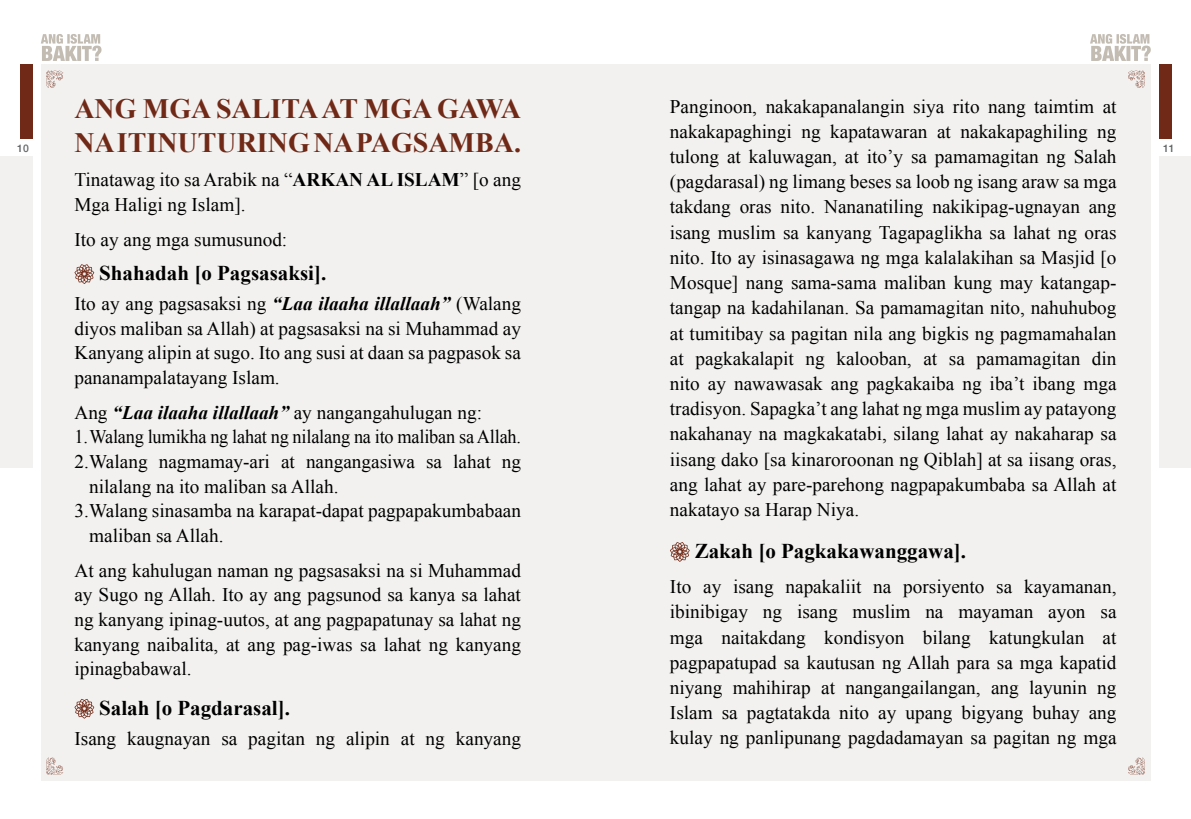
<style>
.page{position:relative;width:1191px;height:819px;background:#fff}
.page>*{position:absolute;margin:0;border:0;box-sizing:border-box;transform-origin:0 0}
.t1{font:700 28px/33.4px "Times New Roman";color:#702917}
.t2{font:700 21px "Times New Roman";color:#000}
.t3{font:19.25px/25.2px "Times New Roman";color:#000;text-align:justify}
.t4{font:19.25px "Times New Roman";color:#000;scale:.95 1}
.t5{font:500 10.5px "Helvetica Neue";color:#636466}
.s1{font-weight:700}
.s2{font-weight:700;font-style:italic}
</style>
<div class="page">
<div style="left:20px;top:64px;width:13px;height:75px;background:#702917"></div>
<div style="left:0;top:156px;width:33px;height:312px;background:#f2f1ef"></div>
<div style="left:1159px;top:64px;width:13px;height:75px;background:#702917"></div>
<div style="left:1159px;top:156px;width:32px;height:312px;background:#f2f1ef"></div>
<div style="left:41px;top:64px;width:1109px;height:717px;background:#f2f1ef"></div>
<svg style="left:46px;top:71px;width:17px;height:17px"></svg>
<svg style="left:46px;top:757px;width:17px;height:17px"></svg>
<svg style="left:1128px;top:71px;width:17px;height:17px"></svg>
<svg style="left:1128px;top:757px;width:17px;height:17px"></svg>
<svg style="left:1090px;top:34px;width:60px;height:27px"></svg>
<svg style="left:41px;top:34px;width:60px;height:27px"></svg>
<svg style="left:670px;top:542px;width:20px;height:20px"></svg>
<svg style="left:74px;top:264px;width:20px;height:20px"></svg>
<svg style="left:74px;top:699px;width:20px;height:19px"></svg>
<h1 class="t1" style="left:74px;top:91px;width:448px">ANG MGA SALITA AT MGA GAWA<br>NA ITINUTURING NA PAGSAMBA.</h1>
<p class="t3" style="left:74px;top:167px;width:448px;line-height:24.7px">Tinatawag ito sa Arabik na “<span class="s1">ARKAN AL ISLAM</span>” [o ang<br>Mga Haligi ng Islam].</p>
<p class="t3" style="left:74px;top:226px;width:214px">Ito ay ang mga sumusunod:</p>
<p class="t2" style="left:99px;top:258px;width:228px">Shahadah [o Pagsasaksi].</p>
<p class="t3" style="left:74px;top:291px;width:448px;line-height:24.7px">Ito ay ang pagsasaksi ng <span class="s2">“Laa ilaaha illallaah”</span> (Walang diyos maliban sa Allah) at pagsasaksi na si Muhammad ay Kanyang alipin at sugo. Ito ang susi at daan sa pagpasok sa pananampalatayang Islam.</p>
<p class="t3" style="left:74px;top:399px;width:409px">Ang <span class="s2">“Laa ilaaha illallaah”</span> ay nangangahulugan ng:</p>
<p class="t4" style="left:74px;top:424px;width:472px">1.Walang lumikha ng lahat ng nilalang na ito maliban sa Allah.</p>
<p class="t3" style="left:74px;top:448px;width:448px">2.Walang nagmamay-ari at nangangasiwa sa lahat ng</p>
<p class="t3" style="left:89px;top:473px;width:251px">nilalang na ito maliban sa Allah.</p>
<p class="t3" style="left:74px;top:498px;width:448px">3.Walang sinasamba na karapat-dapat pagpapakumbabaan</p>
<p class="t3" style="left:89px;top:522px;width:136px">maliban sa Allah.</p>
<p class="t3" style="left:74px;top:557px;width:448px;line-height:24.7px">At ang kahulugan naman ng pagsasaksi na si Muhammad ay Sugo ng Allah. Ito ay ang pagsunod sa kanya sa lahat ng kanyang ipinag-uutos, at ang pagpapatunay sa lahat ng kanyang naibalita, at ang pag-iwas sa lahat ng kanyang ipinagbabawal.</p>
<p class="t2" style="left:99px;top:693px;width:192px">Salah [o Pagdarasal].</p>
<p class="t3" style="left:74px;top:725px;width:448px">Isang kaugnayan sa pagitan ng alipin at ng kanyang</p>
<p class="t3" style="left:670px;top:93px;width:448px">Panginoon, nakakapanalangin siya rito nang taimtim at nakakapaghingi ng kapatawaran at nakakapaghiling ng tulong at kaluwagan, at ito’y sa pamamagitan ng Salah (pagdarasal) ng limang beses sa loob ng isang araw sa mga takdang oras nito. Nananatiling nakikipag-ugnayan ang isang muslim sa kanyang Tagapaglikha sa lahat ng oras nito. Ito ay isinasagawa ng mga kalalakihan sa Masjid [o Mosque] nang sama-sama maliban kung may katangap&shy;tangap na kadahilanan. Sa pamamagitan nito, nahuhubog at tumitibay sa pagitan nila ang bigkis ng pagmamahalan at pagkakalapit ng kalooban, at sa pamamagitan din nito ay nawawasak ang pagkakaiba ng iba’t ibang mga tradisyon. Sapagka’t ang lahat ng mga muslim ay patayong nakahanay na magkakatabi, silang lahat ay nakaharap sa iisang dako [sa kinaroroonan ng Qiblah] at sa iisang oras, ang lahat ay pare-parehong nagpapakumbaba sa Allah at nakatayo sa Harap Niya.</p>
<p class="t2" style="left:694px;top:536px;width:273px">Zakah [o Pagkakawanggawa].</p>
<p class="t3" style="left:670px;top:574px;width:448px">Ito ay isang napakaliit na porsiyento sa kayamanan, ibinibigay ng isang muslim na mayaman ayon sa mga naitakdang kondisyon bilang katungkulan at pagpapatupad sa kautusan ng Allah para sa mga kapatid niyang mahihirap at nangangailangan, ang layunin ng Islam sa pagtatakda nito ay upang bigyang buhay ang kulay ng panlipunang pagdadamayan sa pagitan ng mga</p>
<p class="t5" style="left:17px;top:139px;width:13px">10</p>
<p class="t5" style="left:1163px;top:139px;width:13px">11</p>
</div>
